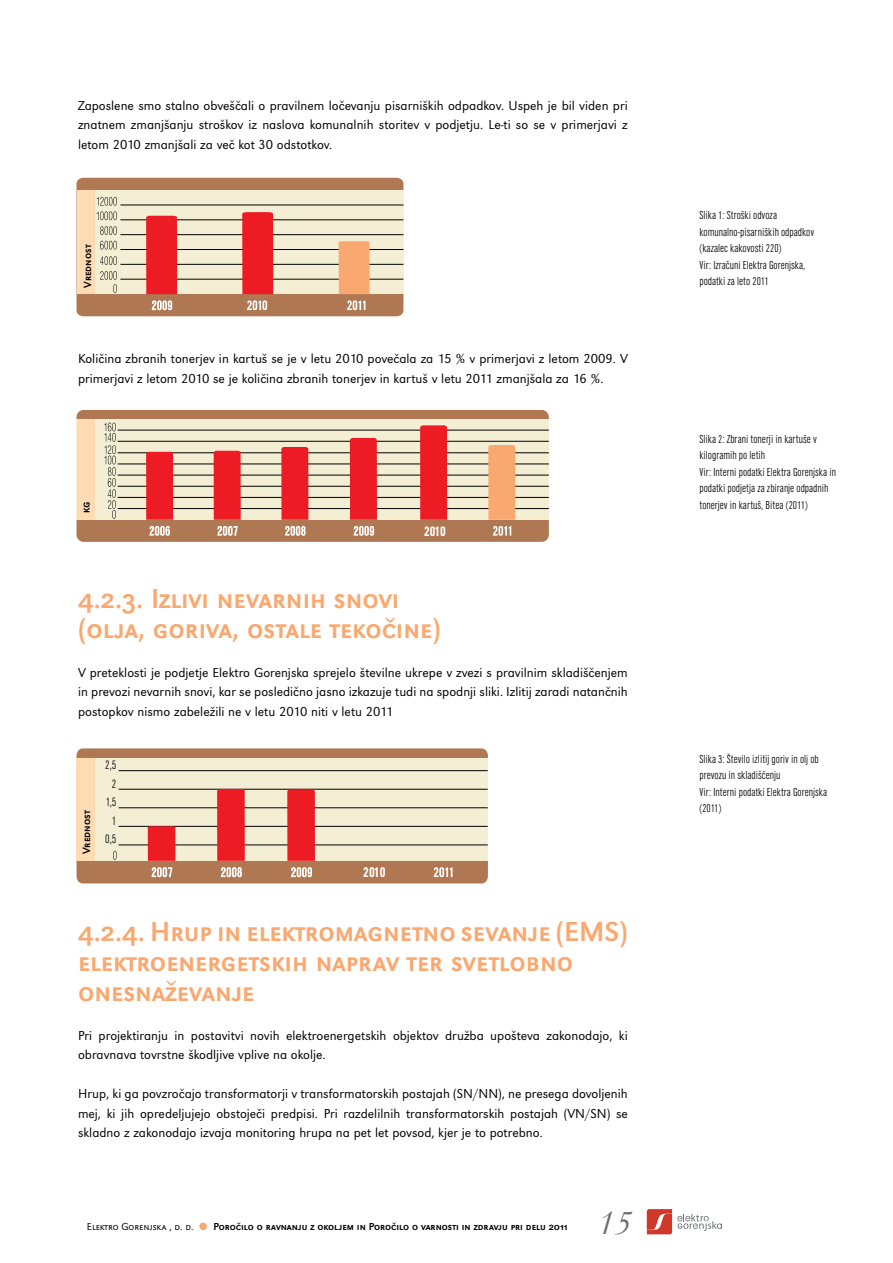
<style>
.page{position:relative;width:893px;height:1263px;background:#fff}
.page>*{position:absolute;margin:0;border:0;box-sizing:border-box;transform-origin:0 0}
.t1{font:italic 36px "Garamond";color:#6d6f71}
.t2{font:28.5px/30px "URW Grotesk SCTCE";color:#f9a870}
.t3{font:700 condensed 14.55px "URW Grotesk TCE";color:#fff}
.t4{font:700 condensed 14.25px "URW Grotesk TCE";color:#fff}
.t5{font:13.5px/19.5px "URW Grotesk TCE Ligh";color:#000;text-align:justify}
.t6{font:12.9px/18.5px "URW Grotesk TCE Ligh Cond";color:#000;text-align:center}
.t7{font:12px/16.5px "URW Grotesk ECE Ligh Cond";color:#000}
.t8{font:11.1px "URW Grotesk SCTCE";color:#000}
.t9{font:10.8px "URW Grotesk SCTCE";color:#000}
.t10{font:10.5px "URW Grotesk SCTCE";color:#000}
.s1{font-family:"URW Grotesk SCTCE Ligh"}
.s2{color:#f9a870}
</style>
<div class="page">
<svg style="left:647px;top:1209px;width:75px;height:25px"></svg>
<svg style="left:77px;top:178px;width:327px;height:138px;background:#dbaf95"></svg>
<div style="left:77px;top:410px;width:472px;height:132px;background:#af7752;border-radius:7px"></div>
<div style="left:77px;top:419px;width:472px;height:101px;background:#f4eed4"></div>
<svg style="left:149px;top:526px;width:21px;height:10px"></svg>
<svg style="left:217px;top:526px;width:21px;height:10px"></svg>
<div style="left:77px;top:419px;width:18px;height:101px;background:#ffdbb4"></div>
<svg style="left:84px;top:502px;width:6px;height:10px"></svg>
<hr style="left:118px;top:452px;width:431px;height:1px;background:#000">
<hr style="left:118px;top:464px;width:431px;height:1px;background:#000">
<hr style="left:118px;top:475px;width:431px;height:1px;background:#000">
<hr style="left:118px;top:486px;width:431px;height:1px;background:#000">
<hr style="left:118px;top:497px;width:431px;height:1px;background:#000">
<hr style="left:118px;top:508px;width:431px;height:1px;background:#000">
<div style="left:146px;top:452px;width:27px;height:68px;background:#ed1c24"></div>
<div style="left:214px;top:451px;width:27px;height:69px;background:#ed1c24"></div>
<svg style="left:285px;top:526px;width:21px;height:10px"></svg>
<div style="left:281px;top:447px;width:27px;height:73px;background:#ed1c24"></div>
<hr style="left:118px;top:430px;width:431px;height:1px;background:#000">
<hr style="left:118px;top:441px;width:431px;height:1px;background:#000">
<svg style="left:104px;top:423px;width:12px;height:96px"></svg>
<svg style="left:354px;top:526px;width:20px;height:10px"></svg>
<div style="left:350px;top:438px;width:27px;height:82px;background:#ed1c24"></div>
<div style="left:420px;top:425px;width:27px;height:95px;background:#ed1c24"></div>
<div style="left:488px;top:445px;width:27px;height:75px;background:#f9a870"></div>
<svg style="left:493px;top:526px;width:18px;height:10px"></svg>
<div style="left:77px;top:748px;width:411px;height:135px;background:#af7752"></div>
<div style="left:77px;top:758px;width:411px;height:103px;background:#f4eed4"></div>
<svg style="left:113px;top:851px;width:4px;height:9px"></svg>
<svg style="left:152px;top:867px;width:20px;height:10px"></svg>
<div style="left:77px;top:758px;width:18px;height:103px;background:#ffdbb4"></div>
<hr style="left:119px;top:770px;width:369px;height:1px;background:#000">
<hr style="left:119px;top:789px;width:369px;height:1px;background:#000">
<hr style="left:119px;top:807px;width:369px;height:1px;background:#000">
<hr style="left:119px;top:826px;width:369px;height:1px;background:#000">
<hr style="left:119px;top:845px;width:369px;height:1px;background:#000">
<svg style="left:148px;top:826px;width:27px;height:35px"></svg>
<svg style="left:221px;top:867px;width:21px;height:10px"></svg>
<svg style="left:217px;top:789px;width:28px;height:72px;background:#ec1f27"></svg>
<svg style="left:291px;top:867px;width:21px;height:10px"></svg>
<svg style="left:287px;top:789px;width:28px;height:72px;background:#eb1f27"></svg>
<svg style="left:434px;top:867px;width:18px;height:10px"></svg>
<p class="t5" style="left:78px;top:95px;width:551px">Zaposlene smo stalno obveščali o pravilnem ločevanju pisarniških odpadkov. Uspeh je bil viden pri znatnem zmanjšanju stroškov iz naslova komunalnih storitev v podjetju. Le-ti so se v primerjavi z letom 2010 zmanjšali za več kot 30 odstotkov.</p>
<p class="t9" style="left:81px;top:288px;width:45px;rotate:-90deg">Vrednost</p>
<p class="t5" style="left:78px;top:349px;width:551px">Količina zbranih tonerjev in kartuš se je v letu 2010 povečala za 15 % v primerjavi z letom 2009. V primerjavi z letom 2010 se je količina zbranih tonerjev in kartuš v letu 2011 zmanjšala za 16 %.</p>
<p class="t4" style="left:424px;top:523px;width:23px">2010</p>
<h2 class="t2" style="left:78px;top:583px;width:364px">4.2.3. Izlivi nevarnih snovi (olja, goriva, ostale tekočine)</h2>
<p class="t5" style="left:78px;top:662px;width:551px">V preteklosti je podjetje Elektro Gorenjska sprejelo številne ukrepe v zvezi s pravilnim skladiščenjem in prevozi nevarnih snovi, kar se posledično jasno izkazuje tudi na spodnji sliki. Izlitij zaradi natančnih postopkov nismo zabeležili ne v letu 2010 niti v letu 2011</p>
<p class="t8" style="left:80px;top:854px;width:46px;rotate:-90deg">Vrednost</p>
<p class="t6" style="left:105px;top:756px;width:13px">2,5<br>2<br>1,5<br>1<br>0,5</p>
<p class="t3" style="left:363px;top:865px;width:24px">2010</p>
<h2 class="t2" style="left:78px;top:916px;width:551px">4.2.4. Hrup in elektromagnetno sevanje (EMS) elektroenergetskih naprav ter svetlobno onesnaževanje</h2>
<p class="t5" style="left:78px;top:1025px;width:551px">Pri projektiranju in postavitvi novih elektroenergetskih objektov družba upošteva zakonodajo, ki obravnava tovrstne škodljive vplive na okolje.</p>
<p class="t5" style="left:78px;top:1084px;width:551px">Hrup, ki ga povzročajo transformatorji v transformatorskih postajah (SN/NN), ne presega dovoljenih mej, ki jih opredeljujejo obstoječi predpisi. Pri razdelilnih transformatorskih postajah (VN/SN) se skladno z zakonodajo izvaja monitoring hrupa na pet let povsod, kjer je to potrebno.</p>
<p class="t10" style="left:87px;top:1221px;width:482px"><span class="s1">Elektro Gorenjska , d. d.</span> <span class="s2">●</span> Poročilo o ravnanju z okoljem in Poročilo o varnosti in zdravju pri delu 2011</p>
<h1 class="t1" style="left:598px;top:1201px;width:35px">15</h1>
<p class="t7" style="left:699px;top:207px;width:116px">Slika 1: Stroški odvoza komunalno-pisarniških odpadkov (kazalec kakovosti 220)<br>Vir: Izračuni Elektra Gorenjska, podatki za leto 2011</p>
<p class="t7" style="left:699px;top:431px;width:138px">Slika 2: Zbrani tonerji in kartuše v kilogramih po letih<br>Vir: Interni podatki Elektra Gorenjska in podatki podjetja za zbiranje odpadnih tonerjev in kartuš, Bitea (2011)</p>
<p class="t7" style="left:699px;top:751px;width:129px">Slika 3: Število izlitij goriv in olj ob prevozu in skladiščenju<br>Vir: Interni podatki Elektra Gorenjska (2011)</p>
</div>
